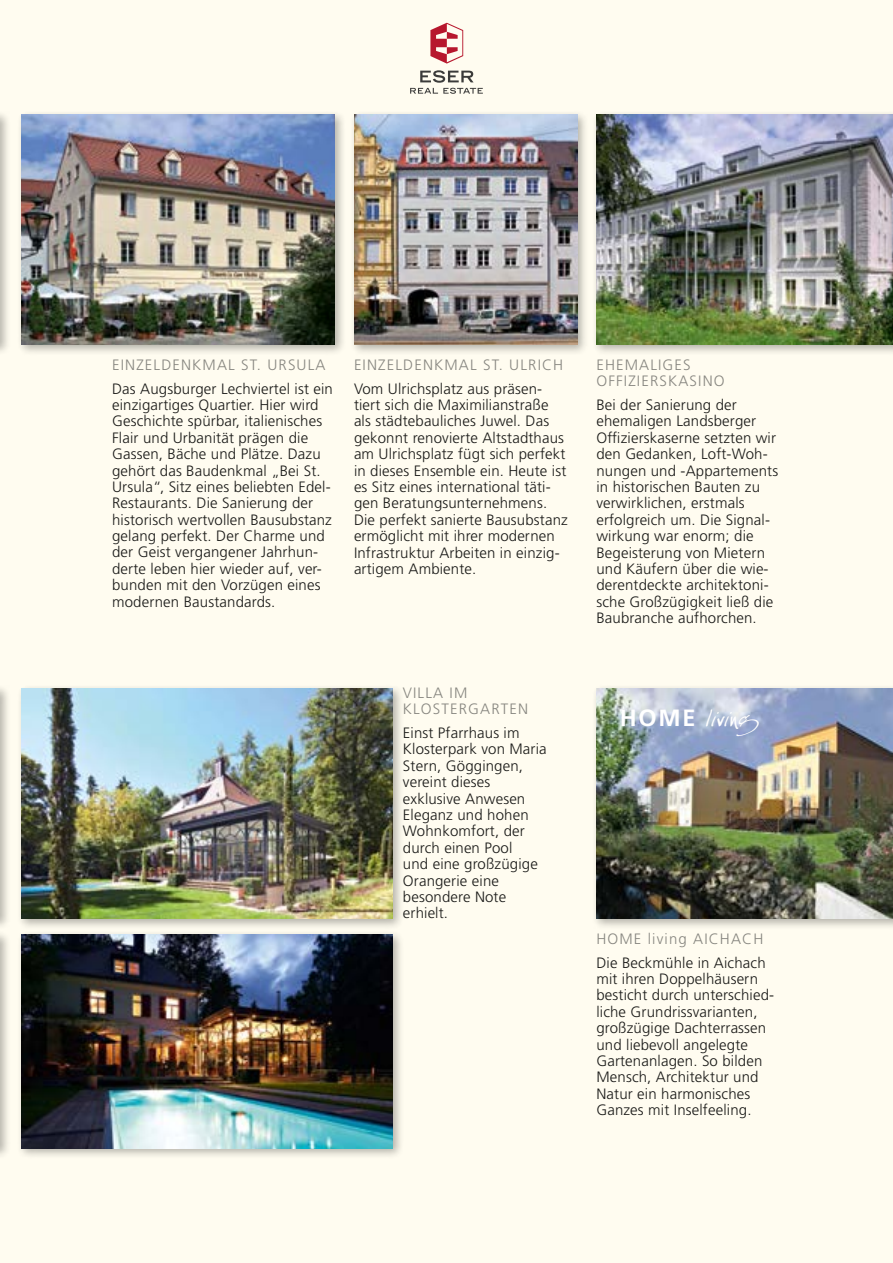
<style>
.page{position:relative;width:893px;height:1263px;background:#fffcf0}
.page>*{position:absolute;margin:0;border:0;box-sizing:border-box;transform-origin:0 0}
.t1{font:28.2px "Especial Kay";color:#fff}
.t2{font:300 15px/16.4px "Frutiger LT Std";letter-spacing:.01em;color:#1a1a18}
.t3{font:300 15px/16.4px "Frutiger LT Std";letter-spacing:.075em;color:#878680}
.s1{font-family:"Frutiger LT Std";font-weight:700;font-size:23.55px}
</style>
<div class="page">
<div style="left:16px;top:110px;width:330px;height:246px;background:#1a1a18;opacity:.33"></div>
<img style="left:21px;top:115px;width:314px;height:229px">
<div style="left:349px;top:110px;width:239px;height:246px;background:#1a1a18;opacity:.33"></div>
<img style="left:354px;top:115px;width:223px;height:229px">
<div style="left:591px;top:683px;width:302px;height:246px;background:#1a1a18;opacity:.33"></div>
<img style="left:596px;top:688px;width:297px;height:230px">
<div style="left:0;top:930px;width:11px;height:229px;background:#1a1a18;opacity:.33"></div>
<img style="left:0;top:935px;width:1px;height:213px">
<div style="left:16px;top:930px;width:388px;height:229px;background:#1a1a18;opacity:.33"></div>
<img style="left:21px;top:935px;width:372px;height:213px">
<div style="left:591px;top:110px;width:302px;height:246px;background:#1a1a18;opacity:.33"></div>
<img style="left:596px;top:115px;width:297px;height:229px">
<div style="left:0;top:684px;width:11px;height:246px;background:#1a1a18;opacity:.33"></div>
<img style="left:0;top:689px;width:1px;height:230px">
<div style="left:16px;top:684px;width:388px;height:246px;background:#1a1a18;opacity:.33"></div>
<img style="left:21px;top:689px;width:372px;height:230px">
<div style="left:0;top:110px;width:11px;height:246px;background:#1a1a18;opacity:.33"></div>
<svg style="left:430px;top:23px;width:33px;height:41px"></svg>
<svg style="left:410px;top:70px;width:73px;height:24px"></svg>
<p class="t3" style="left:112px;top:356px;width:215px">EINZELDENKMAL ST. URSULA</p>
<p class="t2" style="left:112px;top:380px;width:222px">Das Augsburger Lechviertel ist ein einzigartiges Quartier. Hier wird<br>Geschichte spürbar, italienisches<br>Flair und Urbanität prägen die<br>Gassen, Bäche und Plätze. Dazu gehört das Baudenkmal „Bei St.<br>Ursula“, Sitz eines beliebten Edel-<br>Restaurants. Die Sanierung der historisch wertvollen Bausubstanz gelang perfekt. Der Charme und der Geist vergangener Jahrhun&shy;derte leben hier wieder auf, ver&shy;bunden mit den Vorzügen eines modernen Baustandards.</p>
<p class="t3" style="left:354px;top:357px;width:211px">EINZELDENKMAL ST. ULRICH</p>
<p class="t2" style="left:354px;top:380px;width:215px">Vom Ulrichsplatz aus präsen&shy;tiert sich die Maximilianstraße als städtebauliches Juwel. Das gekonnt renovierte Altstadthaus am Ulrichsplatz fügt sich perfekt in dieses Ensemble ein. Heute ist es Sitz eines international täti&shy;gen Beratungsunternehmens.<br>Die perfekt sanierte Bausubstanz ermöglicht mit ihrer modernen<br>Infrastruktur Arbeiten in einzig&shy;artigem Ambiente.</p>
<p class="t3" style="left:403px;top:685px;width:127px">VILLA IM<br>KLOSTERGARTEN</p>
<p class="t2" style="left:403px;top:725px;width:145px">Einst Pfarrhaus im<br>Klosterpark von Maria<br>Stern, Göggingen, vereint dieses exklusive Anwesen<br>Eleganz und hohen<br>Wohnkomfort, der durch einen Pool<br>und eine großzügige<br>Orangerie eine besondere Note erhielt.</p>
<p class="t3" style="left:596px;top:357px;width:130px">EHEMALIGES<br>OFFIZIERSKASINO</p>
<p class="t2" style="left:596px;top:397px;width:183px">Bei der Sanierung der ehemaligen Landsberger<br>Offizierskaserne setzten wir den Gedanken, Loft-Woh&shy;nungen und -Appartements in historischen Bauten zu verwirklichen, erstmals erfolgreich um. Die Signal&shy;wirkung war enorm; die<br>Begeisterung von Mietern und Käufern über die wie&shy;derentdeckte architektoni&shy;sche Großzügigkeit ließ die<br>Baubranche aufhorchen.</p>
<h1 class="t1" style="left:620px;top:707px;width:141px"><span class="s1">HOME</span> living</h1>
<p class="t3" style="left:596px;top:931px;width:168px">HOME living AICHACH</p>
<p class="t2" style="left:596px;top:954px;width:179px">Die Beckmühle in Aichach mit ihren Doppelhäusern besticht durch unterschied&shy;liche Grundrissvarianten, großzügige Dachterrassen und liebevoll angelegte<br>Gartenanlagen. So bilden<br>Mensch, Architektur und<br>Natur ein harmonisches<br>Ganzes mit Inselfeeling.</p>
</div>
